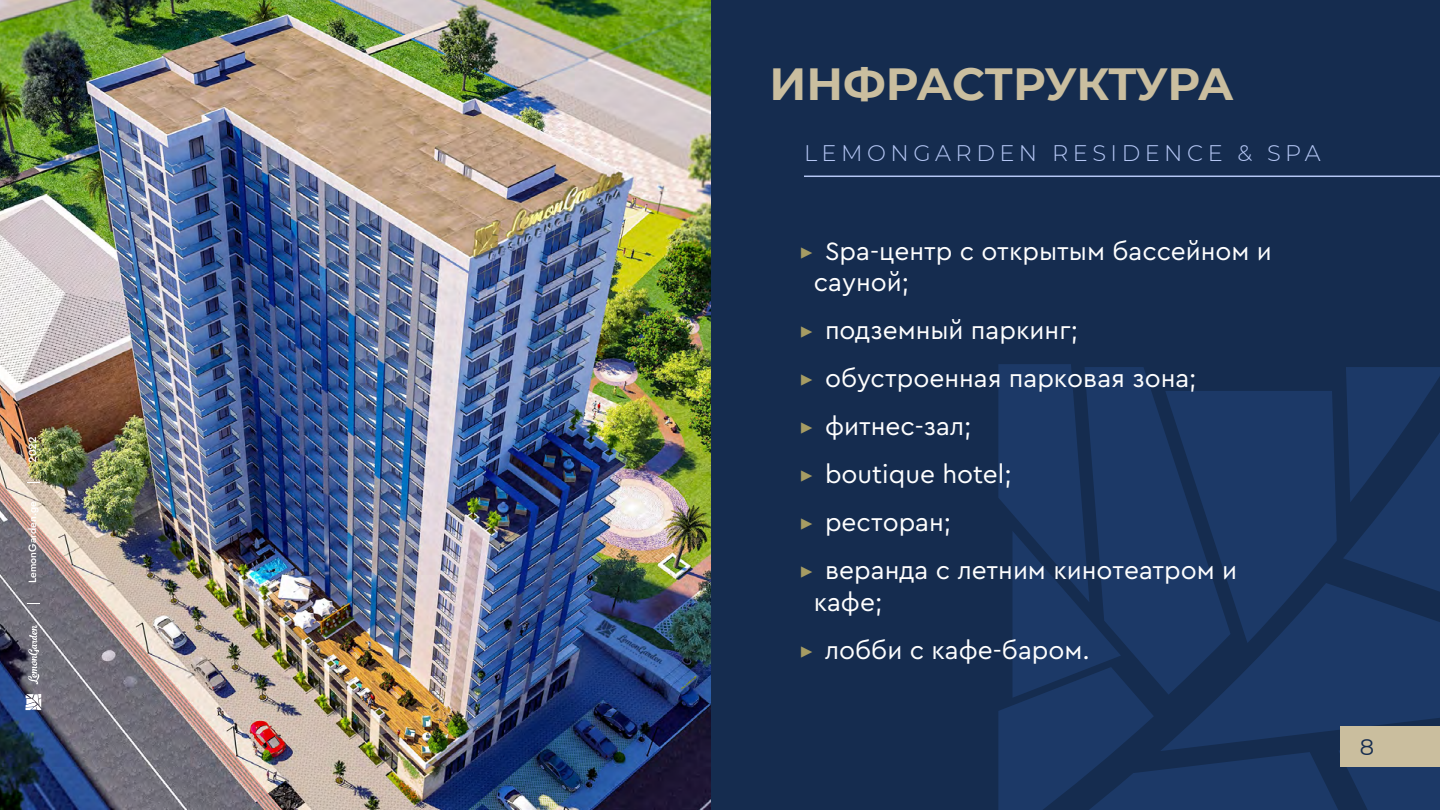
<style>
.page{position:relative;width:1440px;height:810px;background:#152c4f}
.page>*{position:absolute;margin:0;border:0;box-sizing:border-box;transform-origin:0 0}
.t1{font:700 45px "Montserrat";letter-spacing:-.015em;color:#cabe9f}
.t2{font:26.25px/48px "Cera Pro";color:#fff}
.t3{font:300 22.5px "Montserrat";letter-spacing:.2em;color:#b5c7f5}
.t4{font:22.5px "Montserrat";color:#152c4f}
.s1{font-family:"Montserrat";font-weight:300;color:#a69c63}
</style>
<div class="page">
<svg style="left:998px;top:364px;width:442px;height:446px"></svg>
<img style="left:0;top:0;width:711px;height:810px">
<hr style="left:804px;top:176px;width:636px;height:1px;background:#b5c7f5">
<div style="left:1340px;top:726px;width:100px;height:40px;background:#cabe9e"></div>
<img style="left:0;top:380px;width:41px;height:430px">
<img style="left:19px;top:416px;width:29px;height:310px">
<h1 class="t1" style="left:770px;top:51px;width:466px">ИНФРАСТРУКТУРА</h1>
<p class="t3" style="left:804px;top:138px;width:518px">LEMONGARDEN RESIDENCE &amp; SPA</p>
<p class="t2" style="left:814px;top:234px;width:460px;line-height:31.5px;text-indent:-16px"><span class="s1">▶</span> Spa-центр с открытым бассейном и сауной;</p>
<p class="t2" style="left:798px;top:305px;width:441px"><span class="s1">▶</span> подземный паркинг;<br><span class="s1">▶</span> обустроенная парковая зона;<br><span class="s1">▶</span> фитнес-зал;<br><span class="s1">▶</span> boutique hotel;<br><span class="s1">▶</span> ресторан;<br><span class="s1">▶</span> веранда с летним кинотеатром и</p>
<p class="t2" style="left:798px;top:577px;width:293px;text-indent:16px">кафе;<br><span class="s1">▶</span> лобби с кафе-баром.</p>
<p class="t4" style="left:1360px;top:731px;width:16px">8</p>
</div>
